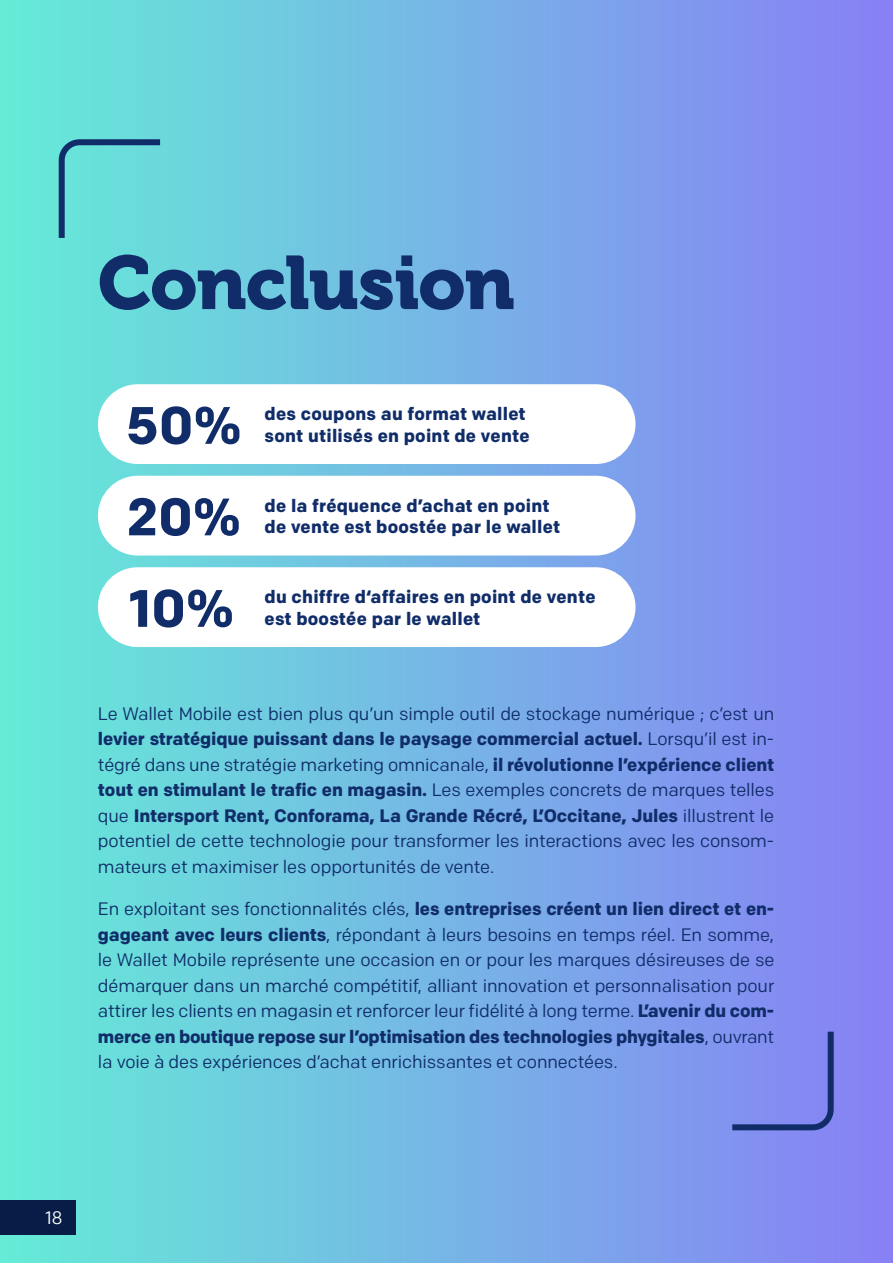
<style>
.page{position:relative;width:893px;height:1263px;background:#fff}
.page>*{position:absolute;margin:0;border:0;box-sizing:border-box;transform-origin:0 0}
.Titre_Chapitre{font:75px "Museo 900";letter-spacing:-.015em;color:#102d69}
.Texte_14{font:700 52.5px "Colfax";color:#102d69}
.Paragraph_exemple{font:18px/25.5px "Colfax";letter-spacing:-.005em;color:#102d69;text-align:justify}
.Texte_14-2{font:700 18px "Colfax";letter-spacing:.01em;color:#102d69}
.t1{font:18px "Colfax";color:#fff}
.s1{font-weight:700}
</style>
<div class="page">
<div style="left:0;top:0;width:893px;height:1263px;background:linear-gradient(to right,#64ecd6,#887ff5)"></div>
<svg style="left:56px;top:136px;width:110px;height:108px"></svg>
<svg style="left:726px;top:1026px;width:111px;height:107px"></svg>
<div style="left:98px;top:384px;width:537px;height:80px;background:#fff;border-radius:40px"></div>
<div style="left:98px;top:476px;width:537px;height:79px;background:#fff;border-radius:40px"></div>
<div style="left:98px;top:567px;width:537px;height:80px;background:#fff;border-radius:40px"></div>
<hr style="left:892px;top:0;width:1px;height:1263px;background:#897df6">
<hr style="left:892px;top:373px;width:1px;height:372px;background:#fff9fd">
<div style="left:0;top:1200px;width:76px;height:34px;background:#071c47"></div>
<p class="Titre_Chapitre" style="left:98px;top:240px;width:418px">Conclusion</p>
<p class="Texte_14" style="left:126px;top:393px;width:117px">50%</p>
<p class="Texte_14-2" style="left:265px;top:403px;width:263px">des coupons au format wallet</p>
<p class="Texte_14-2" style="left:265px;top:424px;width:266px">sont utilisés en point de vente</p>
<p class="Texte_14" style="left:126px;top:485px;width:116px">20%</p>
<p class="Texte_14-2" style="left:265px;top:494px;width:286px">de la fréquence d’achat en point</p>
<p class="Texte_14-2" style="left:265px;top:516px;width:297px">de vente est boostée par le wallet</p>
<p class="Texte_14" style="left:129px;top:576px;width:106px">10%</p>
<p class="Texte_14-2" style="left:265px;top:586px;width:332px">du chiffre d‘affaires en point de vente</p>
<p class="Texte_14-2" style="left:265px;top:607px;width:217px">est boostée par le wallet</p>
<p class="Paragraph_exemple" style="left:98px;top:701px;width:678px">Le Wallet Mobile est bien plus qu’un simple outil de stockage numérique ; c’est un <span class="s1">levier stratégique puissant dans le paysage commercial actuel.</span> Lorsqu’il est in&shy;tégré dans une stratégie marketing omnicanale, <span class="s1">il révolutionne l’expérience client tout en stimulant le trafic en magasin.</span> Les exemples concrets de marques telles que <span class="s1">Intersport Rent, Conforama, La Grande Récré, L’Occitane, Jules</span> illustrent le potentiel de cette technologie pour transformer les interactions avec les consom&shy;mateurs et maximiser les opportunités de vente.</p>
<p class="Paragraph_exemple" style="left:98px;top:896px;width:678px">En exploitant ses fonctionnalités clés, <span class="s1">les entreprises créent un lien direct et en&shy;gageant avec leurs clients</span>, répondant à leurs besoins en temps réel. En somme, le Wallet Mobile représente une occasion en or pour les marques désireuses de se démarquer dans un marché compétitif, alliant innovation et personnalisation pour attirer les clients en magasin et renforcer leur fidélité à long terme. <span class="s1">L’avenir du com&shy;merce en boutique repose sur l’optimisation des technologies phygitales</span>, ouvrant la voie à des expériences d’achat enrichissantes et connectées.</p>
<p class="t1" style="left:45px;top:1206px;width:19px">18</p>
</div>
